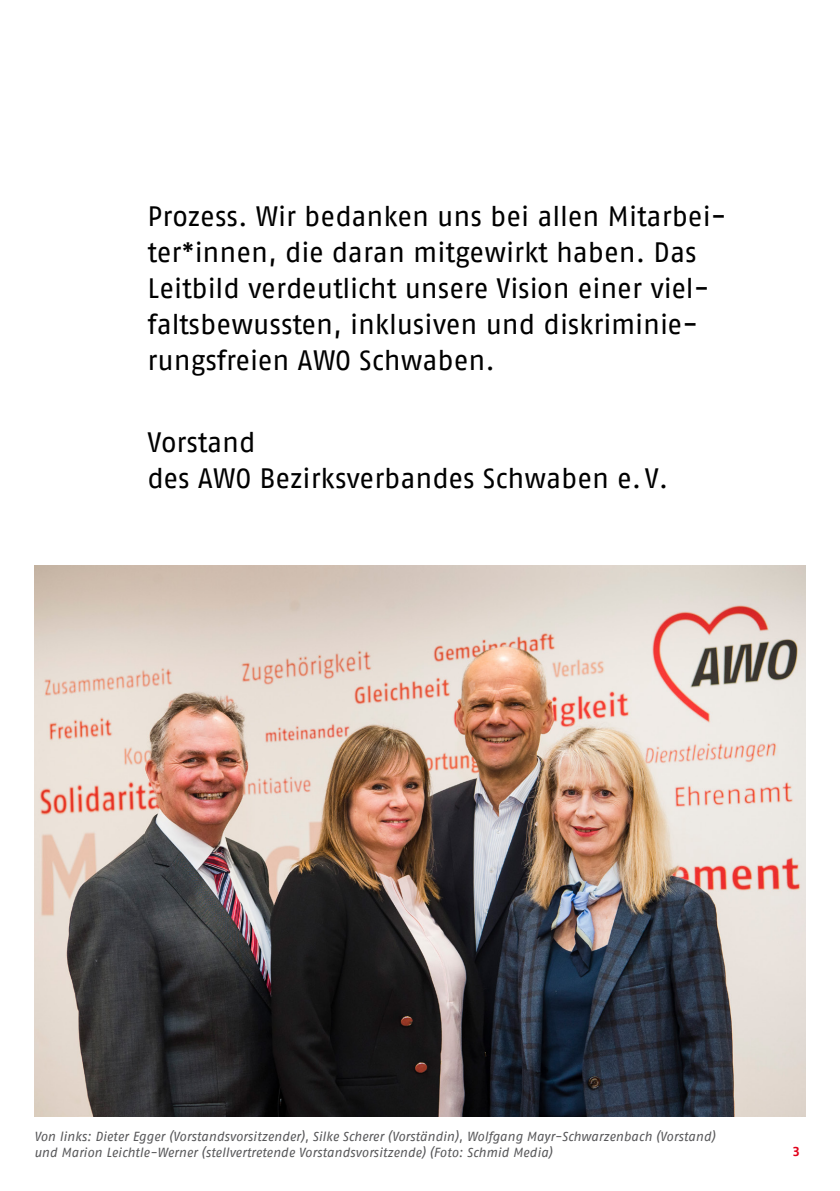
<style>
.page{position:relative;width:840px;height:1191px;background:#fff}
.page>*{position:absolute;margin:0;border:0;box-sizing:border-box;transform-origin:0 0}
.P_Zitat{font:28px/36px "AWO Fago Office";color:#000}
.Kolumne{font:italic 13.2px/15.8px "AWO Fago Office";letter-spacing:-.005em;color:#58585a}
.t1{font:700 13.2px "AWO Fago Office";color:#e2001a}
</style>
<div class="page">
<img style="left:34px;top:566px;width:771px;height:550px">
<p class="P_Zitat" style="left:147px;top:198px;width:580px">Prozess. Wir bedanken uns bei allen Mitarbei&shy;ter*innen, die daran mitgewirkt haben. Das Leitbild verdeutlicht unsere Vision einer viel&shy;faltsbewussten, inklusiven und diskriminie&shy;rungsfreien AWO Schwaben.</p>
<p class="P_Zitat" style="left:147px;top:424px;width:522px">Vorstand<br>des AWO Bezirksverbandes Schwaben e. V.</p>
<p class="Kolumne" style="left:34px;top:1128px;width:682px">Von links: Dieter Egger (Vorstandsvorsitzender), Silke Scherer (Vorständin), Wolfgang Mayr-Schwarzenbach (Vorstand) und Marion Leichtle-Werner (stellvertretende Vorstandsvorsitzende) (Foto: Schmid Media)</p>
<p class="t1" style="left:792px;top:1143px;width:9px">3</p>
</div>
